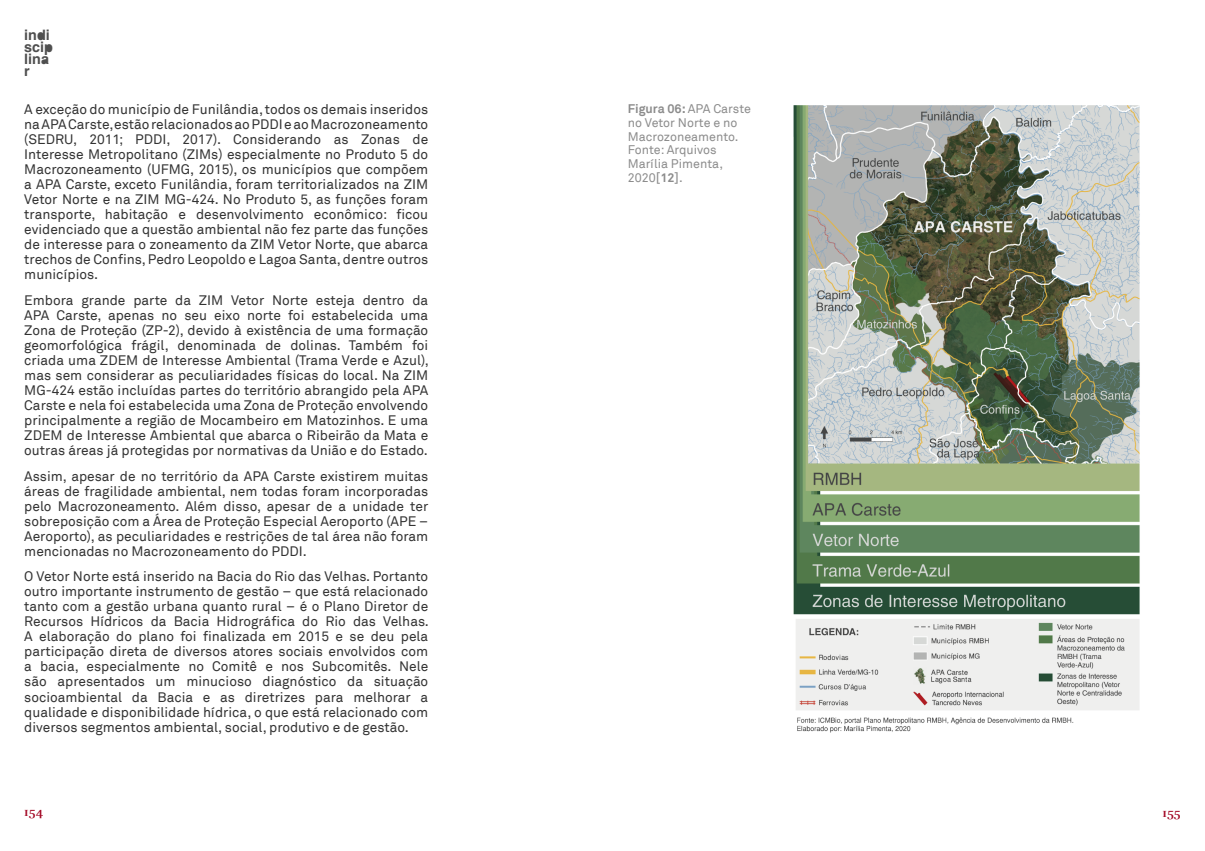
<style>
.page{position:relative;width:1205px;height:851px;background:#fff}
.page>*{position:absolute;margin:0;border:0;box-sizing:border-box;transform-origin:0 0}
.Estilo_de_parágrafo{font:14.38px "indisciplinar";color:#4f4f4f}
.Estilo_de_parágrafo-2{font:13.75px/15px "Akkurat";color:#333;text-align:justify}
.Estilo_de_parágrafo-3{font:12.5px/13.8px "Akkurat";color:#8c8c8c}
.Estilo_de_parágrafo-4{font:700 12.5px "Rufina";color:#a40a27}
.s1{font-weight:700}
</style>
<div class="page">
<img style="left:793px;top:105px;width:347px;height:628px">
<p class="Estilo_de_parágrafo" style="left:24px;top:26px;width:27px">indi</p>
<p class="Estilo_de_parágrafo" style="left:24px;top:38px;width:30px">scip</p>
<p class="Estilo_de_parágrafo" style="left:24px;top:50px;width:26px">lina</p>
<p class="Estilo_de_parágrafo" style="left:24px;top:62px;width:7px">r</p>
<p class="Estilo_de_parágrafo-2" style="left:24px;top:102px;width:405px">A exceção do município de Funilândia, todos os demais inseridos na APA Carste, estão relacionados ao PDDI e ao Macrozoneamento (SEDRU, 2011; PDDI, 2017). Considerando as Zonas de Interesse Metropolitano (ZIMs) especialmente no Produto 5 do Macrozoneamento (UFMG, 2015), os municípios que compõem a APA Carste, exceto Funilândia, foram territorializados na ZIM Vetor Norte e na ZIM MG-424. No Produto 5, as funções foram transporte, habitação e desenvolvimento econômico: ficou evidenciado que a questão ambiental não fez parte das funções de interesse para o zoneamento da ZIM Vetor Norte, que abarca trechos de Confins, Pedro Leopoldo e Lagoa Santa, dentre outros municípios.</p>
<p class="Estilo_de_parágrafo-2" style="left:24px;top:293px;width:406px">Embora grande parte da ZIM Vetor Norte esteja dentro da APA Carste, apenas no seu eixo norte foi estabelecida uma Zona de Proteção (ZP-2), devido à existência de uma formação geomorfológica frágil, denominada de dolinas. Também foi criada uma ZDEM de Interesse Ambiental (Trama Verde e Azul), mas sem considerar as peculiaridades físicas do local. Na ZIM MG-424 estão incluídas partes do território abrangido pela APA Carste e nela foi estabelecida uma Zona de Proteção envolvendo principalmente a região de Mocambeiro em Matozinhos. E uma ZDEM de Interesse Ambiental que abarca o Ribeirão da Mata e outras áreas já protegidas por normativas da União e do Estado.</p>
<p class="Estilo_de_parágrafo-2" style="left:24px;top:468px;width:405px">Assim, apesar de no território da APA Carste existirem muitas áreas de fragilidade ambiental, nem todas foram incorporadas pelo Macrozoneamento. Além disso, apesar de a unidade ter sobreposição com a Área de Proteção Especial Aeroporto (APE – Aeroporto), as peculiaridades e restrições de tal área não foram mencionadas no Macrozoneamento do PDDI.</p>
<p class="Estilo_de_parágrafo-2" style="left:24px;top:569px;width:406px">O Vetor Norte está inserido na Bacia do Rio das Velhas. Portanto outro importante instrumento de gestão – que está relacionado tanto com a gestão urbana quanto rural – é o Plano Diretor de Recursos Hídricos da Bacia Hidrográfica do Rio das Velhas.<br>A elaboração do plano foi finalizada em 2015 e se deu pela participação direta de diversos atores sociais envolvidos com a bacia, especialmente no Comitê e nos Subcomitês. Nele são apresentados um minucioso diagnóstico da situação socioambiental da Bacia e as diretrizes para melhorar a qualidade e disponibilidade hídrica, o que está relacionado com diversos segmentos ambiental, social, produtivo e de gestão.</p>
<p class="Estilo_de_parágrafo-3" style="left:628px;top:102px;width:125px"><span class="s1">Figura 06:</span> APA Carste no Vetor Norte e no<br>Macrozoneamento.<br>Fonte: Arquivos<br>Marília Pimenta,<br>2020<span class="s1">[12]</span>.</p>
<p class="Estilo_de_parágrafo-4" style="left:24px;top:804px;width:21px">154</p>
<p class="Estilo_de_parágrafo-4" style="left:1162px;top:804px;width:20px">155</p>
</div>
